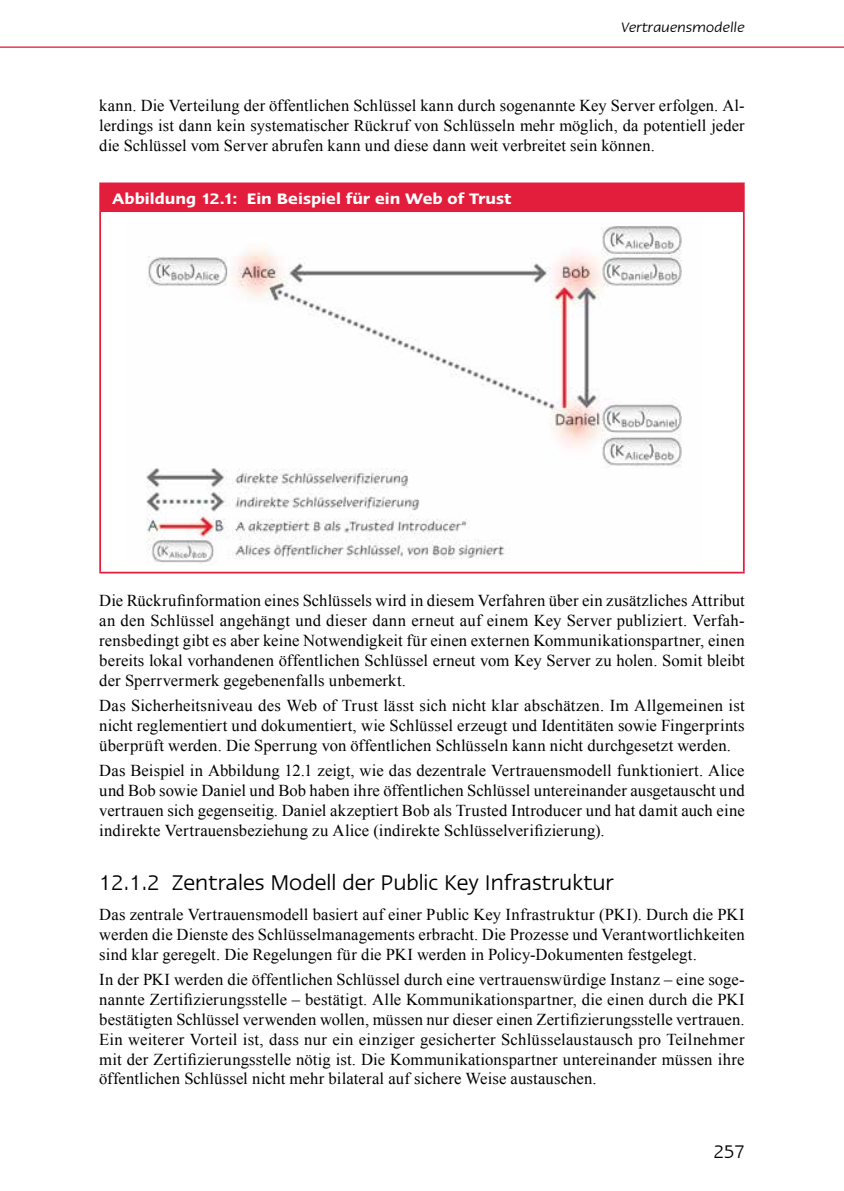
<style>
.page{position:relative;width:844px;height:1191px;background:#fff}
.page>*{position:absolute;margin:0;border:0;box-sizing:border-box;transform-origin:0 0}
.t1{font:24.5px "Linotype Ergo";color:#000}
.t2{font:21px "Linotype Ergo";color:#000}
.t3{font:600 17.5px "Linotype Ergo";letter-spacing:.005em;color:#fff}
.t4{font:16.62px/19.9px "Times New Roman";letter-spacing:.005em;color:#000;text-align:justify}
.t5{font:italic 15.75px "Linotype Ergo";letter-spacing:.01em;color:#000}
</style>
<div class="page">
<hr style="left:0;top:46px;width:843px;height:2px;background:#e31d3c">
<div style="left:100px;top:183px;width:643px;height:28px;background:#e31d3c"></div>
<hr style="left:99px;top:182px;width:645px;height:2px;background:#e31d3c">
<hr style="left:99px;top:184px;width:2px;height:26px;background:#e31d3c">
<hr style="left:742px;top:184px;width:2px;height:26px;background:#e31d3c">
<hr style="left:99px;top:210px;width:645px;height:2px;background:#e31d3c">
<hr style="left:99px;top:212px;width:2px;height:360px;background:#e31d3c">
<hr style="left:742px;top:212px;width:2px;height:360px;background:#e31d3c">
<hr style="left:99px;top:572px;width:645px;height:1px;background:#e31d3c">
<img style="left:146px;top:226px;width:536px;height:337px">
<p class="t5" style="left:621px;top:19px;width:125px">Vertrauensmodelle</p>
<p class="t4" style="left:99px;top:95px;width:646px">kann. Die Verteilung der öffentlichen Schlüssel kann durch sogenannte Key Server erfolgen. Al&shy;lerdings ist dann kein systematischer Rückruf von Schlüsseln mehr möglich, da potentiell jeder die Schlüssel vom Server abrufen kann und diese dann weit verbreitet sein können.</p>
<p class="t3" style="left:112px;top:189px;width:400px">Abbildung 12.1: Ein Beispiel für ein Web of Trust</p>
<p class="t4" style="left:99px;top:590px;width:646px">Die Rückrufinformation eines Schlüssels wird in diesem Verfahren über ein zusätzliches Attribut an den Schlüssel angehängt und dieser dann erneut auf einem Key Server publiziert. Verfah&shy;rensbedingt gibt es aber keine Notwendigkeit für einen externen Kommunikationspartner, einen bereits lokal vorhandenen öffentlichen Schlüssel erneut vom Key Server zu holen. Somit bleibt der Sperrvermerk gegebenenfalls unbemerkt.</p>
<p class="t4" style="left:99px;top:695px;width:646px">Das Sicherheitsniveau des Web of Trust lässt sich nicht klar abschätzen. Im Allgemeinen ist nicht reglementiert und dokumentiert, wie Schlüssel erzeugt und Identitäten sowie Fingerprints überprüft werden. Die Sperrung von öffentlichen Schlüsseln kann nicht durchgesetzt werden.</p>
<p class="t4" style="left:99px;top:760px;width:646px">Das Beispiel in Abbildung 12.1 zeigt, wie das dezentrale Vertrauensmodell funktioniert. Alice und Bob sowie Daniel und Bob haben ihre öffentlichen Schlüssel untereinander ausgetauscht und vertrauen sich gegenseitig. Daniel akzeptiert Bob als Trusted Introducer und hat damit auch eine indirekte Vertrauensbeziehung zu Alice (indirekte Schlüsselverifizierung).</p>
<p class="t1" style="left:99px;top:869px;width:516px">12.1.2 Zentrales Modell der Public Key Infrastruktur</p>
<p class="t4" style="left:99px;top:904px;width:646px">Das zentrale Vertrauensmodell basiert auf einer Public Key Infrastruktur (PKI). Durch die PKI werden die Dienste des Schlüsselmanagements erbracht. Die Prozesse und Verantwortlichkeiten sind klar geregelt. Die Regelungen für die PKI werden in Policy-Dokumenten festgelegt.</p>
<p class="t4" style="left:99px;top:969px;width:646px">In der PKI werden die öffentlichen Schlüssel durch eine vertrauenswürdige Instanz – eine soge&shy;nannte Zertifizierungsstelle – bestätigt. Alle Kommunikationspartner, die einen durch die PKI bestätigten Schlüssel verwenden wollen, müssen nur dieser einen Zertifizierungsstelle vertrauen.<br>Ein weiterer Vorteil ist, dass nur ein einziger gesicherter Schlüsselaustausch pro Teilnehmer mit der Zertifizierungsstelle nötig ist. Die Kommunikationspartner untereinander müssen ihre öffentlichen Schlüssel nicht mehr bilateral auf sichere Weise austauschen.</p>
<p class="t2" style="left:713px;top:1140px;width:32px">257</p>
</div>
